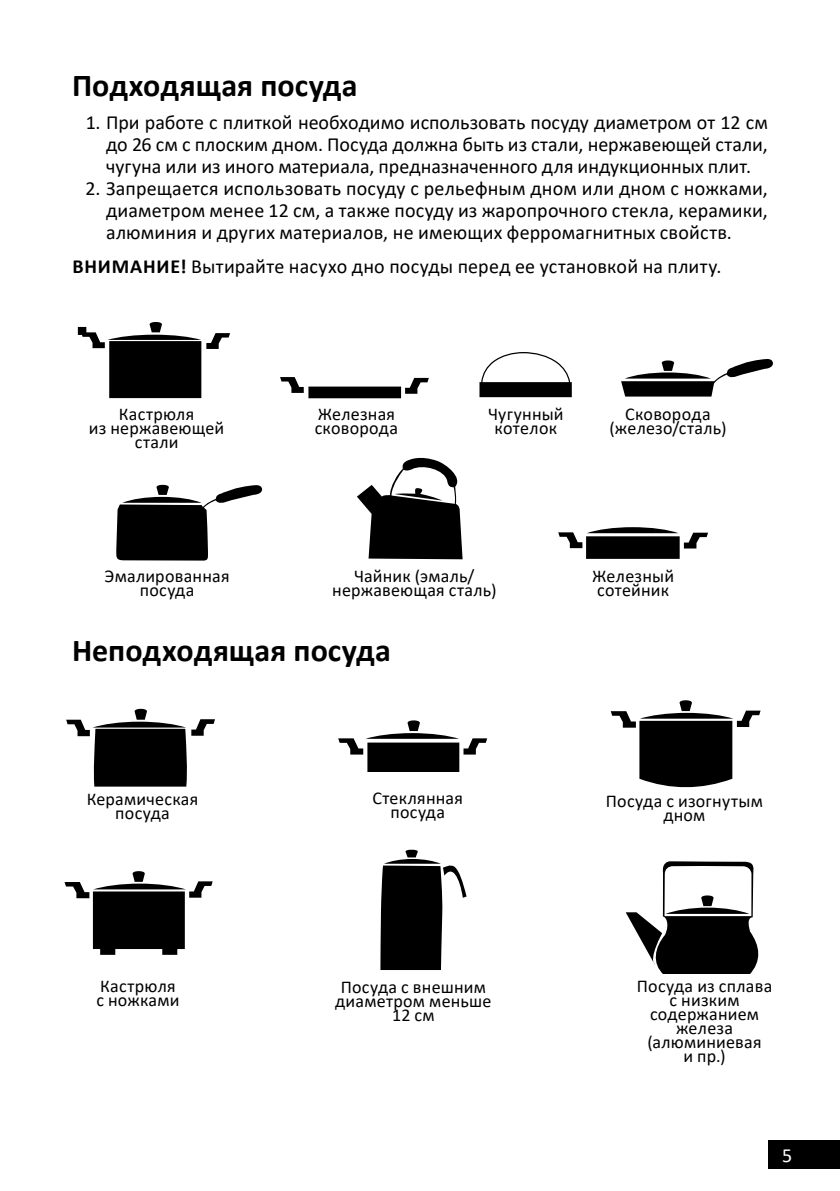
<style>
.page{position:relative;width:840px;height:1191px;background:#fff}
.page>*{position:absolute;margin:0;border:0;box-sizing:border-box;transform-origin:0 0}
.Заголовок_16{font:700 32px "Calibri";color:#000}
.t1{font:20px/22px "Calibri";letter-spacing:.005em;color:#000;text-align:justify}
.t2{font:20px "Calibri";color:#fff}
.t3{font:18px/14px "Calibri";letter-spacing:.01em;color:#000;text-align:center}
.s1{font-weight:700}
</style>
<div class="page">
<div style="left:767px;top:1140px;width:72px;height:29px;background:#000"></div>
<svg style="left:417px;top:377px;width:11px;height:17px"></svg>
<svg style="left:479px;top:352px;width:92px;height:45px"></svg>
<svg style="left:621px;top:359px;width:151px;height:37px"></svg>
<svg style="left:417px;top:457px;width:46px;height:102px"></svg>
<svg style="left:558px;top:527px;width:149px;height:32px"></svg>
<svg style="left:77px;top:322px;width:340px;height:239px"></svg>
<svg style="left:66px;top:708px;width:149px;height:78px"></svg>
<svg style="left:338px;top:720px;width:149px;height:52px"></svg>
<svg style="left:610px;top:701px;width:150px;height:87px"></svg>
<svg style="left:64px;top:871px;width:148px;height:83px"></svg>
<svg style="left:380px;top:849px;width:86px;height:121px"></svg>
<svg style="left:625px;top:861px;width:134px;height:112px"></svg>
<p class="Заголовок_16" style="left:72px;top:63px;width:287px">Подходящая посуда</p>
<p class="t1" style="left:106px;top:111px;width:663px;text-indent:-20px">1. При работе с плиткой необходимо использовать посуду диаметром от 12 см до 26 см с плоским дном. Посуда должна быть из стали, нержавеющей стали, чугуна или из иного материала, предназначенного для индукционных плит.</p>
<p class="t1" style="left:106px;top:177px;width:663px;text-indent:-21px">2. Запрещается использовать посуду с рельефным дном или дном с ножками, диаметром менее 12 см, а также посуду из жаропрочного стекла, керамики, алюминия и других материалов, не имеющих ферромагнитных свойств.</p>
<p class="t1" style="left:72px;top:255px;width:650px"><span class="s1">ВНИМАНИЕ!</span> Вытирайте насухо дно посуды перед ее установкой на плиту.</p>
<p class="t3" style="left:89px;top:407px;width:137px">Кастрюля<br>из нержавеющей стали</p>
<p class="t3" style="left:314px;top:407px;width:85px;text-align:left">Железная сковорода</p>
<p class="t3" style="left:488px;top:407px;width:77px">Чугунный котелок</p>
<p class="t3" style="left:609px;top:407px;width:118px">Сковорода (железо/сталь)</p>
<p class="t3" style="left:105px;top:569px;width:126px">Эмалированная посуда</p>
<p class="t3" style="left:332px;top:569px;width:166px">Чайник (эмаль/ нержавеющая сталь)</p>
<p class="t3" style="left:592px;top:569px;width:83px;text-align:left">Железный сотейник</p>
<p class="Заголовок_16" style="left:72px;top:628px;width:320px">Неподходящая посуда</p>
<p class="t3" style="left:87px;top:791px;width:113px">Керамическая посуда</p>
<p class="t3" style="left:372px;top:790px;width:92px">Стеклянная посуда</p>
<p class="t3" style="left:605px;top:793px;width:158px">Посуда с изогнутым дном</p>
<p class="t3" style="left:96px;top:978px;width:85px;text-align:left">Кастрюля с ножками</p>
<p class="t3" style="left:335px;top:979px;width:158px">Посуда с внешним диаметром меньше<br>12 см</p>
<p class="t3" style="left:636px;top:978px;width:137px">Посуда из сплава с низким содержанием железа</p>
<p class="t3" style="left:647px;top:1034px;width:115px">(алюминиевая и пр.)</p>
<p class="t2" style="left:781px;top:1142px;width:12px">5</p>
</div>
